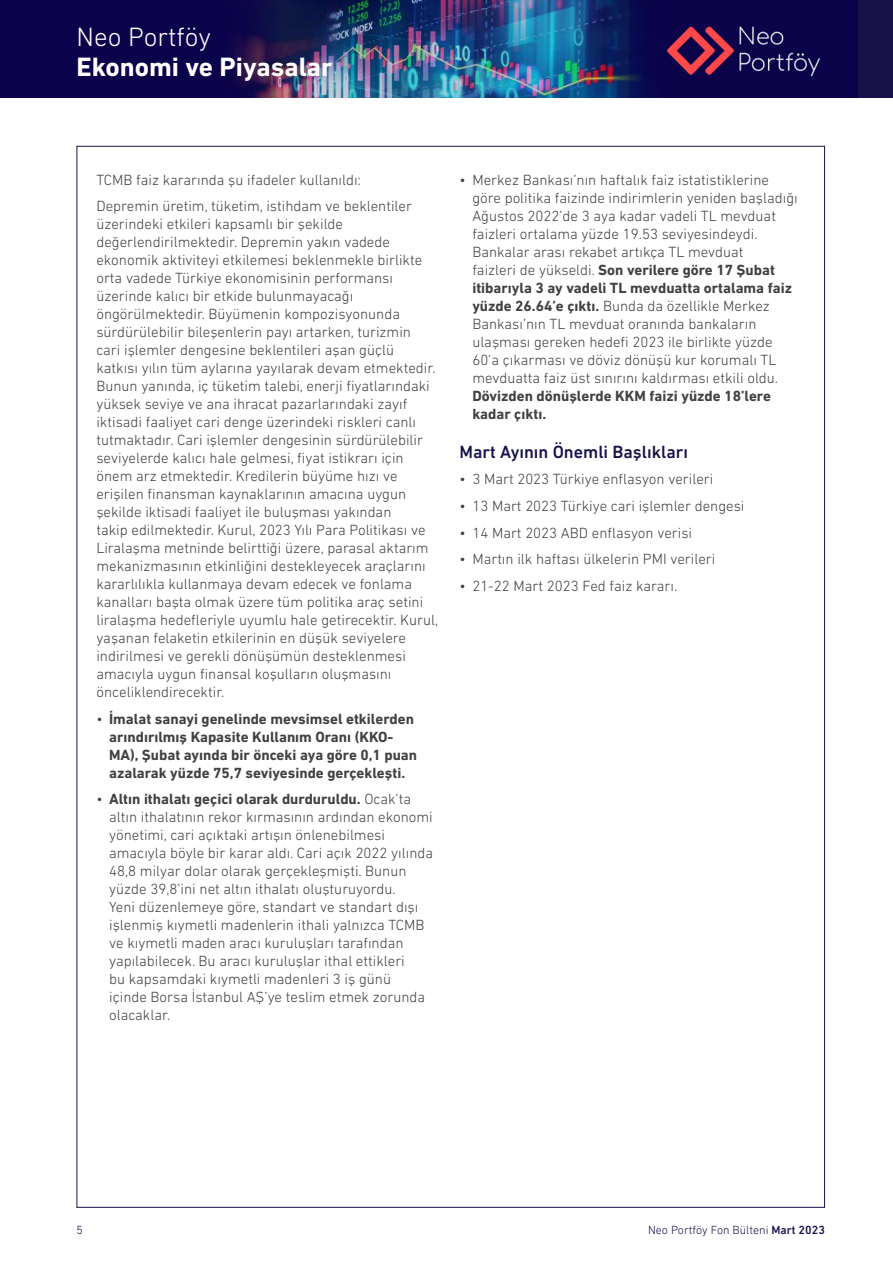
<style>
.page{position:relative;width:893px;height:1263px;background:#fff}
.page>*{position:absolute;margin:0;border:0;box-sizing:border-box;transform-origin:0 0}
.t1{font:700 27px "DIN Next LT Pro";color:#fff}
.t2{font:300 27px "DIN Next LT Pro";color:#fff}
.t3{font:500 18px "DIN Next LT Pro";color:#171249}
.t4{font:300 15px/18px "DIN Next LT Pro";color:#414042}
.t5{font:700 15px/18px "DIN Next LT Pro";color:#414042}
.t6{font:300 12px "DIN Next LT Pro";color:#171249}
.s1{font-weight:300}
.s2{font-weight:700}
.s3{font-weight:500}
</style>
<div class="page">
<div style="left:0;top:0;width:893px;height:98px;background:#0b024b"></div>
<div style="left:565px;top:0;width:328px;height:98px;background:#171249"></div>
<img style="left:675px;top:0;width:183px;height:98px">
<img style="left:235px;top:0;width:440px;height:98px">
<h1 class="t2" style="left:77px;top:21px;width:136px">Neo Portföy</h1>
<h1 class="t1" style="left:77px;top:51px;width:258px">Ekonomi ve Piyasalar</h1>
<p class="t4" style="left:96px;top:166px;width:317px;line-height:26.5px">TCMB faiz kararında şu ifadeler kullanıldı:<br>Depremin üretim, tüketim, istihdam ve beklentiler</p>
<p class="t4" style="left:96px;top:215px;width:343px">üzerindeki etkileri kapsamlı bir şekilde değerlendirilmektedir. Depremin yakın vadede ekonomik aktiviteyi etkilemesi beklenmekle birlikte orta vadede Türkiye ekonomisinin performansı üzerinde kalıcı bir etkide bulunmayacağı öngörülmektedir. Büyümenin kompozisyonunda sürdürülebilir bileşenlerin payı artarken, turizmin cari işlemler dengesine beklentileri aşan güçlü katkısı yılın tüm aylarına yayılarak devam etmektedir.<br>Bunun yanında, iç tüketim talebi, enerji fiyatlarındaki yüksek seviye ve ana ihracat pazarlarındaki zayıf iktisadi faaliyet cari denge üzerindeki riskleri canlı tutmaktadır. Cari işlemler dengesinin sürdürülebilir seviyelerde kalıcı hale gelmesi, fiyat istikrarı için önem arz etmektedir. Kredilerin büyüme hızı ve erişilen finansman kaynaklarının amacına uygun şekilde iktisadi faaliyet ile buluşması yakından<br>takip edilmektedir. Kurul, 2023 Yılı Para Politikası ve Liralaşma metninde belirttiği üzere, parasal aktarım mekanizmasının etkinliğini destekleyecek araçlarını kararlılıkla kullanmaya devam edecek ve fonlama kanalları başta olmak üzere tüm politika araç setini liralaşma hedefleriyle uyumlu hale getirecektir. Kurul, yaşanan felaketin etkilerinin en düşük seviyelere indirilmesi ve gerekli dönüşümün desteklenmesi amacıyla uygun finansal koşulların oluşmasını önceliklendirecektir.</p>
<p class="t5" style="left:109px;top:710px;width:310px;text-indent:-13px"><span class="s1">•</span> İmalat sanayi genelinde mevsimsel etkilerden arındırılmış Kapasite Kullanım Oranı (KKO-MA), Şubat ayında bir önceki aya göre 0,1 puan azalarak yüzde 75,7 seviyesinde gerçekleşti.</p>
<p class="t4" style="left:109px;top:790px;width:325px;text-indent:-13px">• <span class="s2">Altın ithalatı geçici olarak durduruldu.</span> Ocak’ta altın ithalatının rekor kırmasının ardından ekonomi yönetimi, cari açıktaki artışın önlenebilmesi amacıyla böyle bir karar aldı. Cari açık 2022 yılında 48,8 milyar dolar olarak gerçekleşmişti. Bunun yüzde 39,8’ini net altın ithalatı oluşturuyordu.<br>Yeni düzenlemeye göre, standart ve standart dışı işlenmiş kıymetli madenlerin ithali yalnızca TCMB ve kıymetli maden aracı kuruluşları tarafından yapılabilecek. Bu aracı kuruluşlar ithal ettikleri<br>bu kapsamdaki kıymetli madenleri 3 iş günü<br>içinde Borsa İstanbul AŞ’ye teslim etmek zorunda olacaklar.</p>
<p class="t4" style="left:472px;top:170px;width:327px;text-indent:-13px">• Merkez Bankası’nın haftalık faiz istatistiklerine göre politika faizinde indirimlerin yeniden başladığı Ağustos 2022’de 3 aya kadar vadeli TL mevduat faizleri ortalama yüzde 19.53 seviyesindeydi.<br>Bankalar arası rekabet artıkça TL mevduat<br>faizleri de yükseldi. <span class="s2">Son verilere göre 17 Şubat itibarıyla 3 ay vadeli TL mevduatta ortalama faiz yüzde 26.64’e çıktı.</span> Bunda da özellikle Merkez Bankası’nın TL mevduat oranında bankaların ulaşması gereken hedefi 2023 ile birlikte yüzde 60’a çıkarması ve döviz dönüşü kur korumalı TL mevduatta faiz üst sınırını kaldırması etkili oldu.</p>
<p class="t5" style="left:472px;top:387px;width:300px">Dövizden dönüşlerde KKM faizi yüzde 18’lere kadar çıktı.</p>
<p class="t3" style="left:460px;top:441px;width:230px">Mart Ayının Önemli Başlıkları</p>
<p class="t4" style="left:460px;top:470px;width:255px">• 3 Mart 2023 Türkiye enflasyon verileri</p>
<p class="t4" style="left:460px;top:497px;width:286px">• 13 Mart 2023 Türkiye cari işlemler dengesi</p>
<p class="t4" style="left:460px;top:523px;width:234px">• 14 Mart 2023 ABD enflasyon verisi</p>
<p class="t4" style="left:460px;top:550px;width:257px">• Martın ilk haftası ülkelerin PMI verileri</p>
<p class="t4" style="left:460px;top:576px;width:219px">• 21-22 Mart 2023 Fed faiz kararı.</p>
<p class="t6" style="left:77px;top:1223px;width:8px">5</p>
<p class="t6" style="left:648px;top:1223px;width:178px">Neo Portföy Fon Bülteni <span class="s3">Mart 2023</span></p>
</div>
